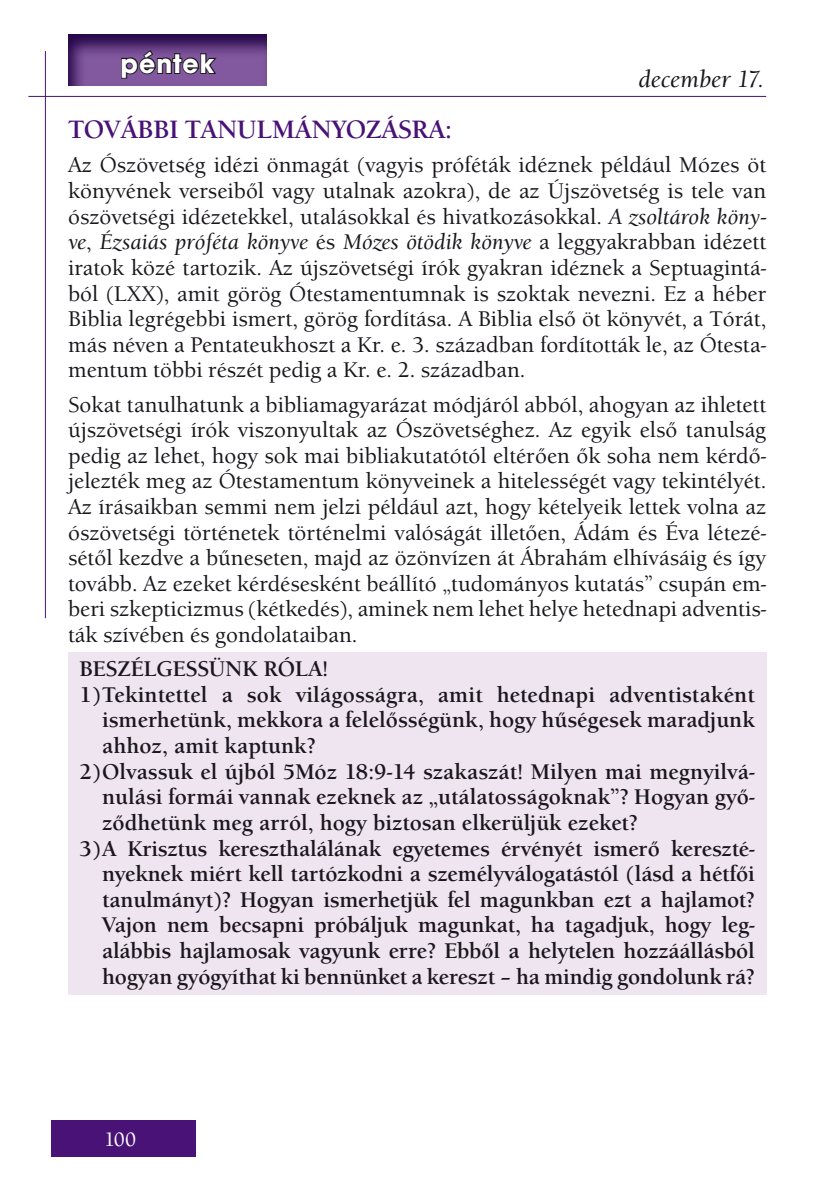
<style>
.page{position:relative;width:840px;height:1191px;background:#fff}
.page>*{position:absolute;margin:0;border:0;box-sizing:border-box;transform-origin:0 0}
.t1{font:700 28px "Avant Gar Got Itc TEE";letter-spacing:.04em;color:#fff}
.t2{font:700 26px "Berkeley Old Sty Itc TEE";color:#491276}
.t3{font:italic 500 24px "Berkeley Old Sty Itc TEE";color:#1a171c}
.t4{font:500 22px/25.6px "Berkeley Old Sty Itc TEE";color:#1a171c;text-align:justify}
.t5{font:700 22px "Berkeley Old Sty Itc TEE";letter-spacing:-.01em;color:#1a171c}
.t6{font:500 20px "Berkeley Old Sty Itc TEE";color:#fff}
.s1{font-style:italic}
</style>
<div class="page">
<div style="left:51px;top:1120px;width:145px;height:37px;background:#491276"></div>
<hr style="left:28px;top:96px;width:737px;height:1px;background:#491276">
<hr style="left:45px;top:51px;width:1px;height:567px;background:#491276">
<div style="left:68px;top:652px;width:697px;height:343px;background:#efe5f1"></div>
<svg style="left:68px;top:34px;width:199px;height:52px"></svg>
<svg style="left:120px;top:49px;width:99px;height:31px"></svg>
<p class="t1" style="left:120px;top:46px;width:95px">péntek</p>
<p class="t2" style="left:68px;top:115px;width:385px">TOVÁBBI TANULMÁNYOZÁSRA:</p>
<p class="t4" style="left:68px;top:152px;width:699px">Az Ószövetség idézi önmagát (vagyis próféták idéznek például Mózes öt könyvének verseiből vagy utalnak azokra), de az Újszövetség is tele van ószövetségi idézetekkel, utalásokkal és hivatkozásokkal. <span class="s1">A zsoltárok köny&shy;ve</span>, <span class="s1">Ézsaiás próféta könyve</span> és <span class="s1">Mózes ötödik könyve</span> a leggyakrabban idézett iratok közé tartozik. Az újszövetségi írók gyakran idéznek a Septuagintá&shy;ból (LXX), amit görög Ótestamentumnak is szoktak nevezni. Ez a héber Biblia legrégebbi ismert, görög fordítása. A Biblia első öt könyvét, a Tórát, más néven a Pentateukhoszt a Kr. e. 3. században fordították le, az Ótesta&shy;mentum többi részét pedig a Kr. e. 2. században.</p>
<p class="t4" style="left:68px;top:391px;width:699px">Sokat tanulhatunk a bibliamagyarázat módjáról abból, ahogyan az ihletett újszövetségi írók viszonyultak az Ószövetséghez. Az egyik első tanulság pedig az lehet, hogy sok mai bibliakutatótól eltérően ők soha nem kérdő&shy;jelezték meg az Ótestamentum könyveinek a hitelességét vagy tekintélyét.<br>Az írásaikban semmi nem jelzi például azt, hogy kételyeik lettek volna az ószövetségi történetek történelmi valóságát illetően, Ádám és Éva létezé&shy;sétől kezdve a bűneseten, majd az özönvízen át Ábrahám elhívásáig és így tovább. Az ezeket kérdésesként beállító „tudományos kutatás” csupán em&shy;beri szkepticizmus (kétkedés), aminek nem lehet helye hetednapi adventis&shy;ták szívében és gondolataiban.</p>
<p class="t5" style="left:79px;top:656px;width:250px">BESZÉLGESSÜNK RÓLA!</p>
<p class="t5" style="left:79px;top:681px;width:676px">1)Tekintettel a sok világosságra, amit hetednapi adventistaként</p>
<p class="t5" style="left:102px;top:707px;width:654px">ismerhetünk, mekkora a felelősségünk, hogy hűségesek maradjunk</p>
<p class="t5" style="left:102px;top:733px;width:215px">ahhoz, amit kaptunk?</p>
<p class="t5" style="left:79px;top:758px;width:676px">2)Olvassuk el újból 5Móz 18:9-14 szakaszát! Milyen mai megnyilvá-</p>
<p class="t5" style="left:102px;top:784px;width:653px">nulási formái vannak ezeknek az „utálatosságoknak”? Hogyan győ-</p>
<p class="t5" style="left:102px;top:809px;width:536px">ződhetünk meg arról, hogy biztosan elkerüljük ezeket?</p>
<p class="t5" style="left:79px;top:835px;width:676px">3)A Krisztus kereszthalálának egyetemes érvényét ismerő kereszté-</p>
<p class="t5" style="left:102px;top:861px;width:653px">nyeknek miért kell tartózkodni a személyválogatástól (lásd a hétfői</p>
<p class="t5" style="left:102px;top:886px;width:653px">tanulmányt)? Hogyan ismerhetjük fel magunkban ezt a hajlamot?</p>
<p class="t5" style="left:102px;top:912px;width:653px">Vajon nem becsapni próbáljuk magunkat, ha tagadjuk, hogy leg-</p>
<p class="t5" style="left:102px;top:937px;width:653px">alábbis hajlamosak vagyunk erre? Ebből a helytelen hozzáállásból</p>
<p class="t5" style="left:102px;top:963px;width:654px">hogyan gyógyíthat ki bennünket a kereszt – ha mindig gondolunk rá?</p>
<p class="t3" style="left:638px;top:65px;width:127px">december 17.</p>
<p class="t6" style="left:104px;top:1128px;width:33px">100</p>
</div>
